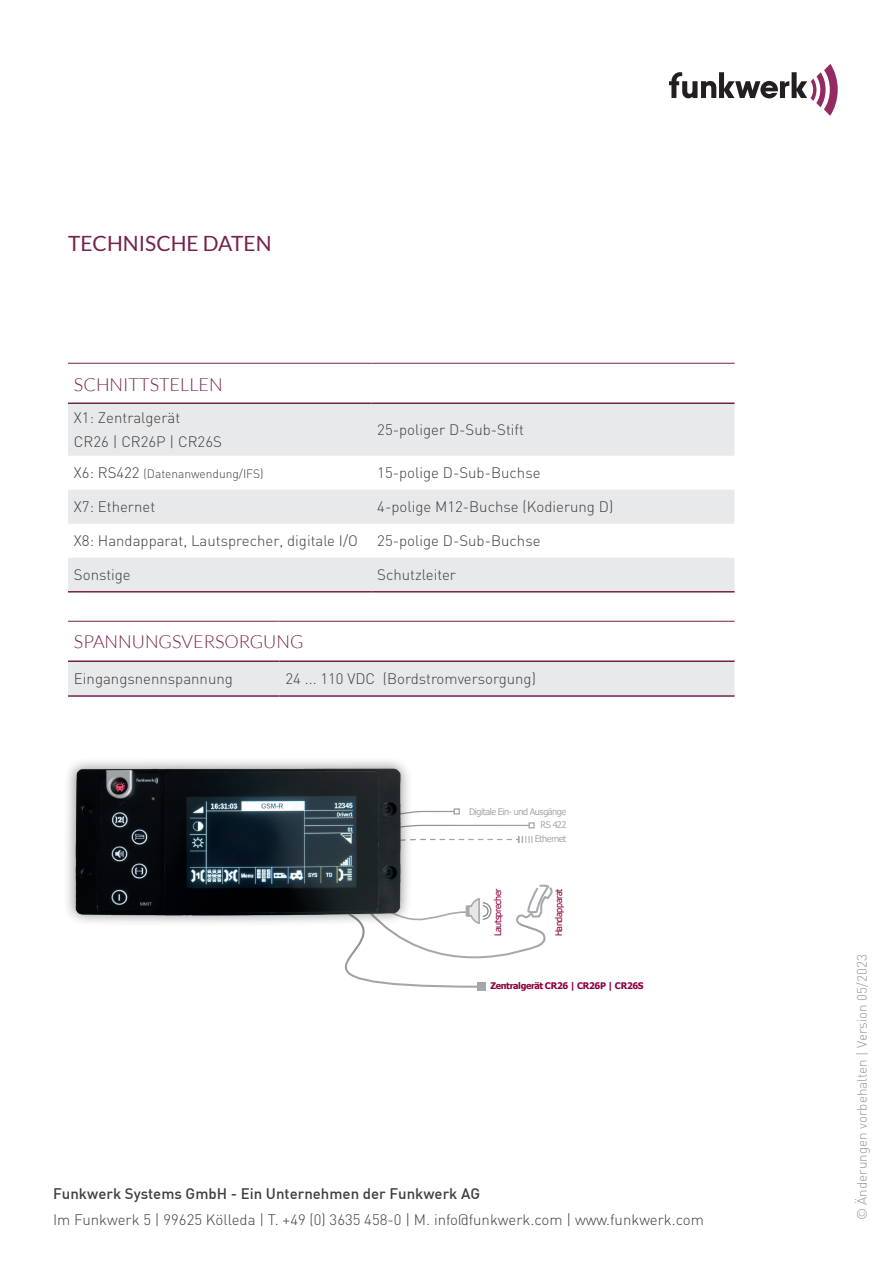
<style>
.page{position:relative;width:893px;height:1263px;background:#fff}
.page>*{position:absolute;margin:0;border:0;box-sizing:border-box;transform-origin:0 0}
.t1{font:21px "Lato";color:#75214a}
.t2{font:300 18px "Lato";color:#75214a}
.t3{font:300 15px/24px "DIN";color:#3e3e3f}
.t4{font:500 15px "DIN";color:#3e3e3f}
.t5{font:300 13.5px "DIN";color:#939598}
.t6{font:300 12px "DIN";color:#3e3e3f}
.t7{font:9.15px/13.8px "Tahoma";letter-spacing:-.045em;color:#a8a9ad;text-align:right}
.t8{font:700 9.15px "Tahoma";letter-spacing:-.04em;color:#8d003e}
.t9{font:9.15px "Tahoma";letter-spacing:-.04em;color:#8d003e}
.s1{font-size:15px}
</style>
<div class="page">
<svg style="left:669px;top:64px;width:169px;height:52px"></svg>
<svg style="left:68px;top:404px;width:667px;height:187px;fill:#e8e9ea"></svg>
<hr style="left:68px;top:402px;width:303px;height:2px;background:#72224a">
<hr style="left:371px;top:402px;width:364px;height:2px;background:#72224a">
<hr style="left:68px;top:363px;width:303px;height:1px;background:#72224a">
<hr style="left:371px;top:363px;width:364px;height:1px;background:#72224a">
<hr style="left:68px;top:591px;width:303px;height:1px;background:#72224a">
<hr style="left:371px;top:591px;width:364px;height:1px;background:#72224a">
<div style="left:68px;top:662px;width:667px;height:33px;background:#e8e9ea"></div>
<hr style="left:68px;top:660px;width:212px;height:2px;background:#72224a">
<hr style="left:280px;top:660px;width:455px;height:2px;background:#72224a">
<hr style="left:68px;top:621px;width:212px;height:1px;background:#72224a">
<hr style="left:280px;top:621px;width:455px;height:1px;background:#72224a">
<hr style="left:68px;top:695px;width:212px;height:2px;background:#72224a">
<hr style="left:280px;top:695px;width:455px;height:2px;background:#72224a">
<svg style="left:344px;top:884px;width:209px;height:107px"></svg>
<div style="left:528px;top:822px;width:7px;height:6px;border:1px solid #fff"></div>
<svg style="left:413px;top:808px;width:120px;height:35px"></svg>
<div style="left:58px;top:756px;width:355px;height:171px;background:#231f20;opacity:.5"></div>
<img style="left:68px;top:766px;width:336px;height:151px">
<h1 class="t1" style="left:68px;top:231px;width:205px">TECHNISCHE DATEN</h1>
<p class="t2" style="left:74px;top:374px;width:150px">SCHNITTSTELLEN</p>
<p class="t3" style="left:74px;top:406px;width:149px">X1: Zentralgerät<br>CR26 | CR26P | CR26S</p>
<p class="t3" style="left:377px;top:418px;width:148px">25-poliger D-Sub-Stift</p>
<p class="t6" style="left:74px;top:466px;width:191px"><span class="s1">X6: RS422</span> (Datenanwendung/IFS)</p>
<p class="t3" style="left:377px;top:460px;width:165px">15-polige D-Sub-Buchse</p>
<p class="t3" style="left:74px;top:494px;width:83px">X7: Ethernet</p>
<p class="t3" style="left:377px;top:494px;width:237px">4-polige M12-Buchse (Kodierung D)</p>
<p class="t3" style="left:74px;top:528px;width:285px">X8: Handapparat, Lautsprecher, digitale I/O</p>
<p class="t3" style="left:377px;top:528px;width:165px">25-polige D-Sub-Buchse</p>
<p class="t3" style="left:74px;top:563px;width:58px">Sonstige</p>
<p class="t3" style="left:377px;top:563px;width:80px">Schutzleiter</p>
<p class="t2" style="left:74px;top:632px;width:231px">SPANNUNGSVERSORGUNG</p>
<p class="t3" style="left:74px;top:667px;width:160px">Eingangsnennspannung</p>
<p class="t3" style="left:286px;top:667px;width:252px">24 ... 110 VDC (Bordstromversorgung)</p>
<p class="t7" style="left:469px;top:805px;width:99px">Digitale Ein- und Ausgänge<br>RS 422<br>Ethernet</p>
<p class="t9" style="left:492px;top:936px;width:49px;rotate:-90deg">Lautsprecher</p>
<p class="t9" style="left:553px;top:936px;width:49px;rotate:-90deg">Handapparat</p>
<p class="t8" style="left:490px;top:980px;width:155px">Zentralgerät CR26 | CR26P | CR26S</p>
<p class="t4" style="left:53px;top:1183px;width:428px">Funkwerk Systems GmbH - Ein Unternehmen der Funkwerk AG</p>
<p class="t3" style="left:53px;top:1207px;width:652px">Im Funkwerk 5 | 99625 Kölleda | T. +49 (0) 3635 458-0 | M. info@funkwerk.com | www.funkwerk.com</p>
<p class="t5" style="left:854px;top:1220px;width:268px;rotate:-90deg">© Änderungen vorbehalten | Version 05/2023</p>
</div>
